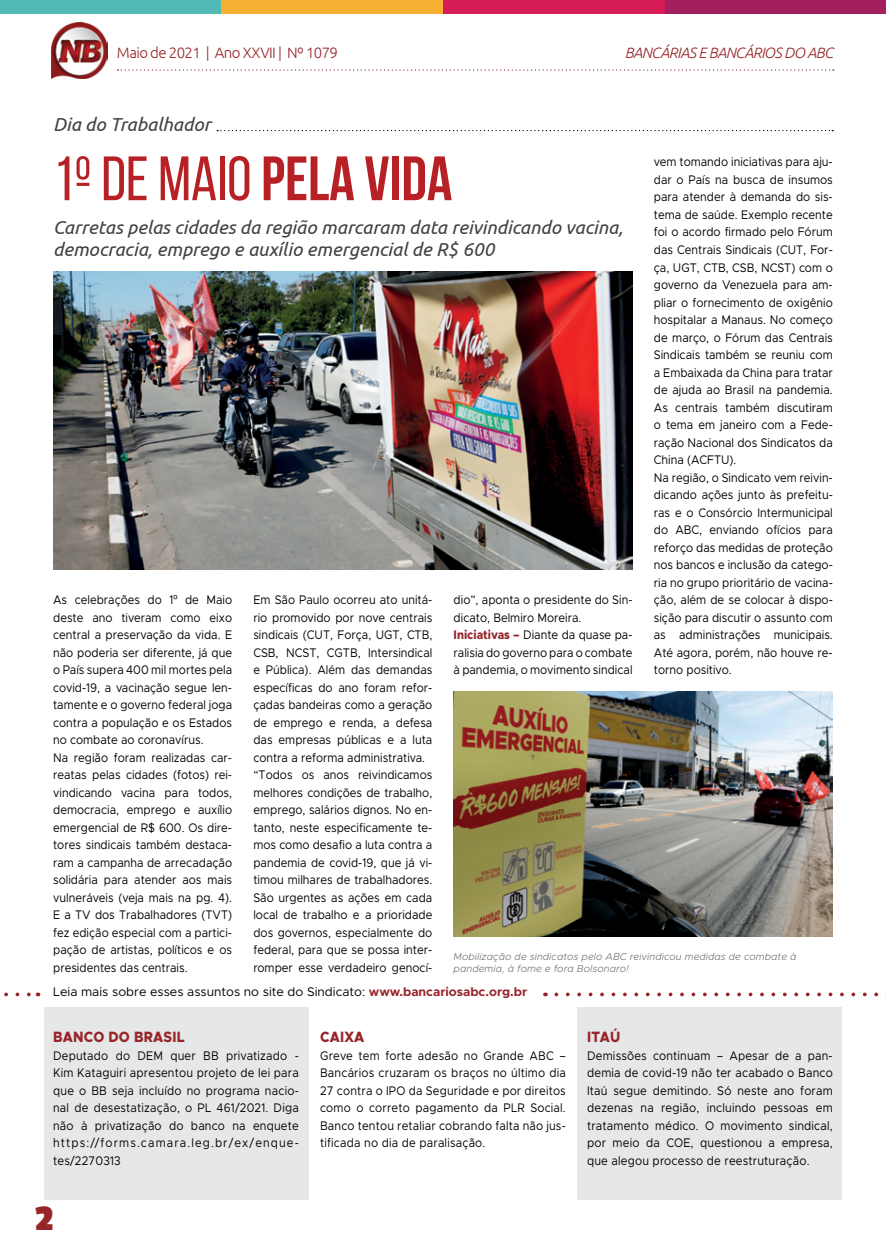
<style>
.page{position:relative;width:886px;height:1241px;background:#fff}
.page>*{position:absolute;margin:0;border:0;box-sizing:border-box;transform-origin:0 0}
.t1{font:62.5px "Bebas Neue";color:#b72126}
.t2{font:700 37.5px "Passion One";color:#97252a}
.t3{font:italic 18.75px/22.5px "Ubuntu";color:#414042}
.t4{font:300 15px "Ubuntu";letter-spacing:-.04em;color:#97252a}
.t5{font:italic 300 15px "Ubuntu";letter-spacing:-.04em;color:#97252a}
.t6{font:800 15px "Metropolis";letter-spacing:.015em;color:#97252a;scale:.9 1}
.t7{font:12.5px/17.5px "Metropolis";color:#000;scale:.9 1}
.t8{font:12.5px "Metropolis";color:#000}
.t9{font:italic 300 10px/12px "Metropolis";letter-spacing:.01em;color:#6d6e71}
.s1{font-weight:700}
.s2{font-family:"Open Sans"}
.s3{font-weight:800;color:#97252a}
.s4{font-weight:700;color:#97252a}
</style>
<div class="page">
<div style="left:664px;top:0;width:222px;height:14px;background:#a31f5d"></div>
<div style="left:0;top:0;width:221px;height:14px;background:#52bab5"></div>
<div style="left:221px;top:0;width:222px;height:14px;background:#f7b031"></div>
<div style="left:443px;top:0;width:221px;height:14px;background:#d51c54"></div>
<img style="left:52px;top:22px;width:56px;height:56px">
<svg style="left:118px;top:69px;width:716px;height:2px"></svg>
<img style="left:454px;top:691px;width:379px;height:245px">
<div style="left:44px;top:1006px;width:264px;height:193px;background:#e6e7e8"></div>
<div style="left:578px;top:1006px;width:264px;height:193px;background:#e6e7e8"></div>
<svg style="left:217px;top:130px;width:616px;height:1px"></svg>
<img style="left:53px;top:271px;width:579px;height:298px">
<svg style="left:556px;top:992px;width:330px;height:4px"></svg>
<svg style="left:4px;top:992px;width:27px;height:4px"></svg>
<p class="t4" style="left:117px;top:43px;width:223px">Maio de 2021 | Ano XXVII | Nº 1079</p>
<p class="t5" style="left:625px;top:43px;width:210px">BANCÁRIAS E BANCÁRIOS DO ABC</p>
<h3 class="t3" style="left:53px;top:113px;width:159px">Dia do Trabalhador</h3>
<h1 class="t1" style="left:53px;top:145px;width:401px">1º DE MAIO <span class="s1">PELA VIDA</span></h1>
<p class="t7" style="left:654px;top:153px;width:200px">vem tomando iniciativas para aju&shy;dar o País na busca de insumos para atender à demanda do sis&shy;tema de saúde. Exemplo recente foi o acordo firmado pelo Fórum das Centrais Sindicais (CUT, For&shy;ça, UGT, CTB, CSB, NCST) com o governo da Venezuela para am&shy;pliar o fornecimento de oxigênio hospitalar a Manaus. No começo de março, o Fórum das Centrais<br>Sindicais também se reuniu com a Embaixada da China para tratar de ajuda ao Brasil na pandemia.<br>As centrais também discutiram o tema em janeiro com a Fede&shy;ração Nacional dos Sindicatos da<br>China (ACFTU).<br>Na região, o Sindicato vem reivin&shy;dicando ações junto às prefeitu&shy;ras e o Consórcio Intermunicipal do ABC, enviando ofícios para reforço das medidas de proteção nos bancos e inclusão da catego&shy;ria no grupo prioritário de vacina&shy;ção, além de se colocar à dispo&shy;sição para discutir o assunto com as administrações municipais.<br>Até agora, porém, não houve re&shy;torno positivo.</p>
<h3 class="t3" style="left:53px;top:215px;width:571px">Carretas pelas cidades da região marcaram data reivindicando vacina, democracia, emprego e auxílio emergencial de R$ 600</h3>
<p class="t7" style="left:53px;top:591px;width:200px">As celebrações do 1<span class="s2">º</span> de Maio deste ano tiveram como eixo central a preservação da vida. E não poderia ser diferente, já que o País supera 400 mil mortes pela covid-19, a vacinação segue len&shy;tamente e o governo federal joga contra a população e os Estados no combate ao coronavírus.<br>Na região foram realizadas car&shy;reatas pelas cidades (fotos) rei&shy;vindicando vacina para todos, democracia, emprego e auxílio emergencial de R$ 600. Os dire&shy;tores sindicais também destaca&shy;ram a campanha de arrecadação solidária para atender aos mais vulneráveis (veja mais na pg. 4).<br>E a TV dos Trabalhadores (TVT) fez edição especial com a partici&shy;pação de artistas, políticos e os presidentes das centrais.</p>
<p class="t7" style="left:253px;top:591px;width:200px">Em São Paulo ocorreu ato unitá&shy;rio promovido por nove centrais sindicais (CUT, Força, UGT, CTB,<br>CSB, NCST, CGTB, Intersindical e Pública). Além das demandas específicas do ano foram refor&shy;çadas bandeiras como a geração de emprego e renda, a defesa das empresas públicas e a luta contra a reforma administrativa. “Todos os anos reivindicamos melhores condições de trabalho, emprego, salários dignos. No en&shy;tanto, neste especificamente te&shy;mos como desafio a luta contra a pandemia de covid-19, que já vi&shy;timou milhares de trabalhadores.<br>São urgentes as ações em cada local de trabalho e a prioridade dos governos, especialmente do federal, para que se possa inter&shy;romper esse verdadeiro genocí-</p>
<p class="t7" style="left:454px;top:591px;width:200px">dio”, aponta o presidente do Sin&shy;dicato, Belmiro Moreira.<br><span class="s3">Iniciativas –</span> Diante da quase pa&shy;ralisia do governo para o combate à pandemia, o movimento sindical</p>
<p class="t9" style="left:454px;top:950px;width:344px">Mobilização de sindicatos pelo ABC reivindicou medidas de combate à pandemia, à fome e fora Bolsonaro!</p>
<p class="t8" style="left:53px;top:984px;width:475px">Leia mais sobre esses assuntos no site do Sindicato: <span class="s4">www.bancariosabc.org.br</span></p>
<p class="t6" style="left:53px;top:1027px;width:148px">BANCO DO BRASIL</p>
<p class="t7" style="left:53px;top:1046px;width:275px;text-align:justify">Deputado do DEM quer BB privatizado - Kim Kataguiri apresentou projeto de lei para que o BB seja incluído no programa nacio&shy;nal de desestatização, o PL 461/2021. Diga não à privatização do banco na enquete https://forms.camara.leg.br/ex/enque&shy;tes/2270313</p>
<h2 class="t2" style="left:36px;top:1198px;width:19px">2</h2>
<p class="t6" style="left:320px;top:1027px;width:51px">CAIXA</p>
<p class="t7" style="left:320px;top:1046px;width:275px;text-align:justify">Greve tem forte adesão no Grande ABC – Bancários cruzaram os braços no último dia 27 contra o IPO da Seguridade e por direitos como o correto pagamento da PLR Social.<br>Banco tentou retaliar cobrando falta não jus&shy;tificada no dia de paralisação.</p>
<p class="t6" style="left:587px;top:1027px;width:38px">ITAÚ</p>
<p class="t7" style="left:587px;top:1046px;width:274px;text-align:justify">Demissões continuam – Apesar de a pan&shy;demia de covid-19 não ter acabado o Banco Itaú segue demitindo. Só neste ano foram dezenas na região, incluindo pessoas em tratamento médico. O movimento sindical, por meio da COE, questionou a empresa, que alegou processo de reestruturação.</p>
</div>
